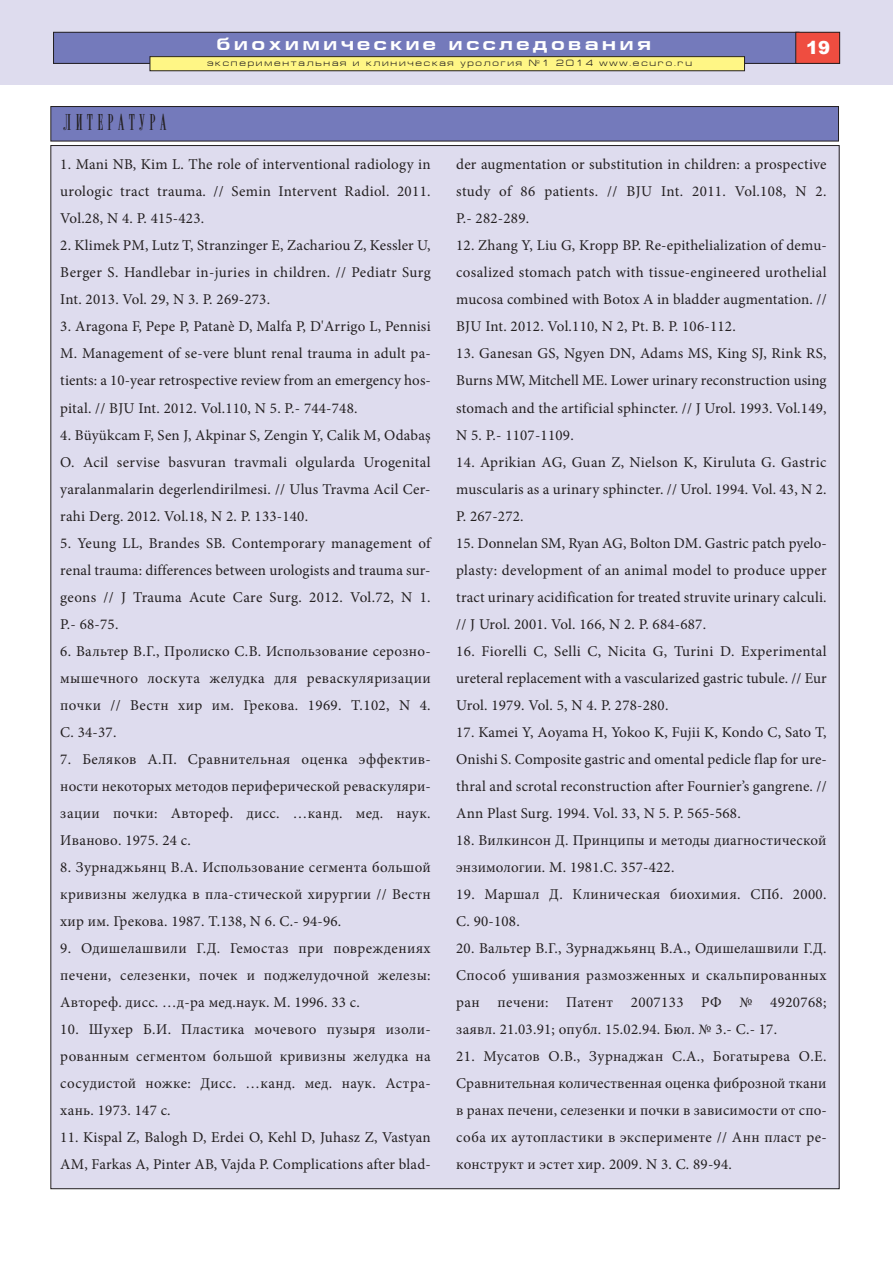
<style>
.page{position:relative;width:893px;height:1263px;background:#fff}
.page>*{position:absolute;margin:0;border:0;box-sizing:border-box;transform-origin:0 0}
.t1{font:22.5px "Radar";letter-spacing:.2em;color:#231f20}
.t2{font:700 18px "Europe Ext";letter-spacing:.2em;color:#fff}
.t3{font:900 18px "Arial";color:#fff}
.t4{font:15px/27px "Minion Pro";letter-spacing:.015em;color:#231f20;text-align:justify}
.t5{font:9px "Europe Ext";letter-spacing:.2em;color:#231f20}
</style>
<div class="page">
<div style="left:0;top:0;width:893px;height:85px;background:#dedcee"></div>
<div style="left:54px;top:32px;width:745px;height:31px;background:#747abb"></div>
<div style="left:53px;top:32px;width:746px;height:32px;border:1px solid #231f20"></div>
<div style="left:796px;top:32px;width:44px;height:31px;background:#ef4d40"></div>
<div style="left:795px;top:32px;width:45px;height:32px;border:1px solid #231f20"></div>
<div style="left:150px;top:57px;width:594px;height:14px;background:#fff685"></div>
<div style="left:150px;top:56px;width:595px;height:15px;border:1px solid #231f20"></div>
<div style="left:51px;top:146px;width:788px;height:1043px;background:#dedcee"></div>
<div style="left:51px;top:107px;width:787px;height:34px;background:#747abb"></div>
<div style="left:51px;top:106px;width:788px;height:35px;border:1px solid #231f20"></div>
<p class="t2" style="left:216px;top:37px;width:436px">биохимические исследования</p>
<p class="t5" style="left:207px;top:60px;width:486px">экспериментальная и клиническая урология №1 2014 www.ecuro.ru</p>
<p class="t3" style="left:806px;top:34px;width:26px">19</p>
<h1 class="t1" style="left:64px;top:114px;width:104px">ЛИТЕРАТУРА</h1>
<p class="t4" style="left:60px;top:152px;width:372px">1. Mani NB, Kim L. The role of interventional radiology in urologic tract trauma. // Semin Intervent Radiol. 2011.<br>Vol.28, N 4. P. 415-423.</p>
<p class="t4" style="left:60px;top:233px;width:372px">2. Klimek PM, Lutz T, Stranzinger E, Zachariou Z, Kessler U, Berger S. Handlebar in-juries in children. // Pediatr Surg Int. 2013. Vol. 29, N 3. P. 269-273.</p>
<p class="t4" style="left:60px;top:314px;width:372px">3. Aragona F, Pepe P, Patanè D, Malfa P, D'Arrigo L, Pennisi M. Management of se-vere blunt renal trauma in adult pa&shy;tients: a 10-year retrospective review from an emergency hos&shy;pital. // BJU Int. 2012. Vol.110, N 5. P.- 744-748.</p>
<p class="t4" style="left:60px;top:422px;width:372px">4. Büyükcam F, Sen J, Akpinar S, Zengin Y, Calik M, Odabaş O. Acil servise basvuran travmali olgularda Urogenital yaralanmalarin degerlendirilmesi. // Ulus Travma Acil Cer&shy;rahi Derg. 2012. Vol.18, N 2. P. 133-140.</p>
<p class="t4" style="left:60px;top:530px;width:372px">5. Yeung LL, Brandes SB. Contemporary management of renal trauma: differences between urologists and trauma sur&shy;geons // J Trauma Acute Care Surg. 2012. Vol.72, N 1.<br>P.- 68-75.</p>
<p class="t4" style="left:60px;top:638px;width:372px">6. Вальтер В.Г., Пролиско С.В. Использование серозно&shy;мышечного лоскута желудка для реваскуляризации почки // Вестн хир им. Грекова. 1969. Т.102, N 4.<br>С. 34-37.</p>
<p class="t4" style="left:60px;top:746px;width:372px">7. Беляков А.П. Сравнительная оценка эффектив&shy;ности некоторых методов периферической реваскуляри&shy;зации почки: Автореф. дисс. …канд. мед. наук.<br>Иваново. 1975. 24 с.</p>
<p class="t4" style="left:60px;top:854px;width:372px">8. Зурнаджьянц В.А. Использование сегмента большой кривизны желудка в пла-стической хирургии // Вестн хир им. Грекова. 1987. Т.138, N 6. С.- 94-96.</p>
<p class="t4" style="left:60px;top:935px;width:372px">9. Одишелашвили Г.Д. Гемостаз при повреждениях печени, селезенки, почек и поджелудочной железы:<br>Автореф. дисс. …д-ра мед.наук. М. 1996. 33 с.</p>
<p class="t4" style="left:60px;top:1016px;width:372px">10. Шухер Б.И. Пластика мочевого пузыря изоли&shy;рованным сегментом большой кривизны желудка на сосудистой ножке: Дисс. …канд. мед. наук. Астра&shy;хань. 1973. 147 с.</p>
<p class="t4" style="left:60px;top:1124px;width:372px">11. Kispal Z, Balogh D, Erdei O, Kehl D, Juhasz Z, Vastyan<br>AM, Farkas A, Pinter AB, Vajda P. Complications after blad-</p>
<p class="t4" style="left:456px;top:152px;width:372px">der augmentation or substitution in children: a prospective study of 86 patients. // BJU Int. 2011. Vol.108, N 2.<br>P.- 282-289.</p>
<p class="t4" style="left:456px;top:233px;width:372px">12. Zhang Y, Liu G, Kropp BP. Re-epithelialization of demu&shy;cosalized stomach patch with tissue-engineered urothelial mucosa combined with Botox A in bladder augmentation. // BJU Int. 2012. Vol.110, N 2, Pt. B. P. 106-112.</p>
<p class="t4" style="left:456px;top:341px;width:372px">13. Ganesan GS, Ngyen DN, Adams MS, King SJ, Rink RS, Burns MW, Mitchell ME. Lower urinary reconstruction using stomach and the artificial sphincter. // J Urol. 1993. Vol.149, N 5. P.- 1107-1109.</p>
<p class="t4" style="left:456px;top:449px;width:372px">14. Aprikian AG, Guan Z, Nielson K, Kiruluta G. Gastric muscularis as a urinary sphincter. // Urol. 1994. Vol. 43, N 2.<br>P. 267-272.</p>
<p class="t4" style="left:456px;top:530px;width:372px">15. Donnelan SM, Ryan AG, Bolton DM. Gastric patch pyelo&shy;plasty: development of an animal model to produce upper tract urinary acidification for treated struvite urinary calculi. // J Urol. 2001. Vol. 166, N 2. P. 684-687.</p>
<p class="t4" style="left:456px;top:638px;width:372px">16. Fiorelli C, Selli C, Nicita G, Turini D. Experimental ureteral replacement with a vascularized gastric tubule. // Eur Urol. 1979. Vol. 5, N 4. P. 278-280.</p>
<p class="t4" style="left:456px;top:719px;width:372px">17. Kamei Y, Aoyama H, Yokoo K, Fujii K, Kondo C, Sato T, Onishi S. Composite gastric and omental pedicle flap for ure&shy;thral and scrotal reconstruction after Fournier’s gangrene. // Ann Plast Surg. 1994. Vol. 33, N 5. P. 565-568.</p>
<p class="t4" style="left:456px;top:827px;width:372px">18. Вилкинсон Д. Принципы и методы диагностической энзимологии. М. 1981.С. 357-422.</p>
<p class="t4" style="left:456px;top:881px;width:372px">19. Маршал Д. Клиническая биохимия. СПб. 2000.<br>С. 90-108.</p>
<p class="t4" style="left:456px;top:935px;width:372px">20. Вальтер В.Г., Зурнаджьянц В.А., Одишелашвили Г.Д.<br>Способ ушивания размозженных и скальпированных ран печени: Патент 2007133 РФ № 4920768; заявл. 21.03.91; опубл. 15.02.94. Бюл. № 3.- С.- 17.</p>
<p class="t4" style="left:456px;top:1043px;width:372px">21. Мусатов О.В., Зурнаджан С.А., Богатырева О.Е.<br>Сравнительная количественная оценка фиброзной ткани в ранах печени, селезенки и почки в зависимости от спо&shy;соба их аутопластики в эксперименте // Анн пласт ре&shy;конструкт и эстет хир. 2009. N 3. С. 89-94.</p>
</div>
